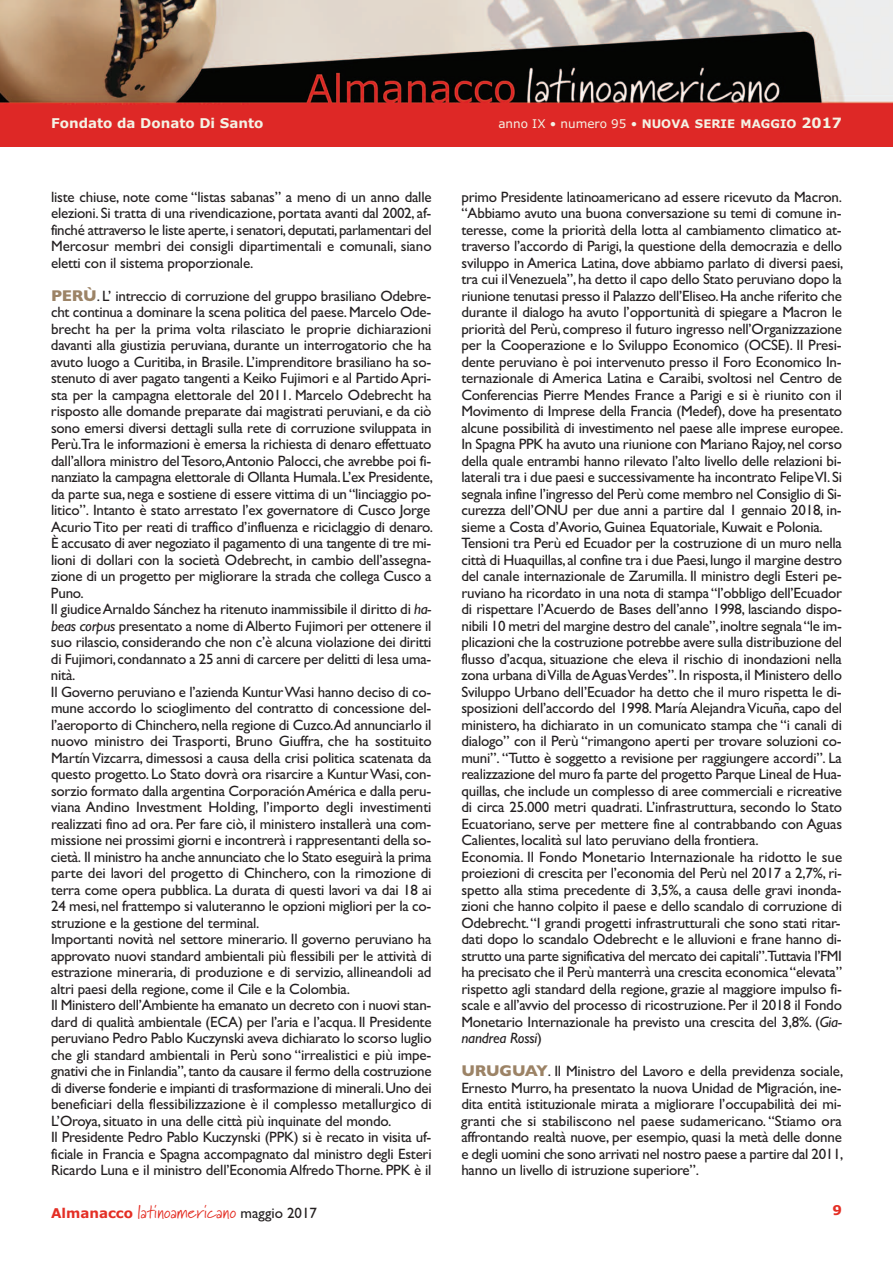
<style>
.page{position:relative;width:893px;height:1263px;background:#fff}
.page>*{position:absolute;margin:0;border:0;box-sizing:border-box;transform-origin:0 0}
.t1{font:18px "Marydale";letter-spacing:.01em;color:#e42f25}
.t2{font:15px/16.5px "Gill Sans";letter-spacing:-.015em;color:#231f20;text-align:justify}
.t3{font:700 13.5px "Verdana";color:#f4f2e4}
.t4{font:700 13.5px "Verdana";color:#e42f25}
.t5{font:12px "Verdana";color:#f4f2e4}
.s1{font-weight:700;font-size:11.85px}
.s2{font-weight:700;font-size:14.25px}
.s3{font-weight:700;font-size:15.75px;color:#9c8366}
.s4{font-style:italic}
.s5{font-family:"Verdana";font-weight:700;font-size:13.5px}
.s6{font-family:"Gill Sans";font-size:15px;color:#231f20}
</style>
<div class="page">
<img style="left:0;top:0;width:893px;height:105px">
<div style="left:0;top:105px;width:893px;height:42px;background:#de2826"></div>
<p class="t3" style="left:51px;top:115px;width:214px">Fondato da Donato Di Santo</p>
<p class="t5" style="left:498px;top:117px;width:345px">anno IX • numero 95 • <span class="s1">NUOVA SERIE MAGGIO</span> <span class="s2">2017</span></p>
<p class="t2" style="left:51px;top:188px;width:382px">liste chiuse, note come “listas sabanas” a meno di un anno dalle elezioni.Si tratta di una rivendicazione,portata avanti dal 2002,af&shy;finché attraverso le liste aperte,i senatori,deputati,parlamentari del Mercosur membri dei consigli dipartimentali e comunali, siano eletti con il sistema proporzionale.</p>
<p class="t2" style="left:51px;top:287px;width:384px;text-align:left"><span class="s3">PERÙ</span>. L’ intreccio di corruzione del gruppo brasiliano Odebre&shy;cht continua a dominare la scena politica del paese.Marcelo Ode&shy;brecht ha per la prima volta rilasciato le proprie dichiarazioni davanti alla giustizia peruviana, durante un interrogatorio che ha avuto luogo a Curitiba, in Brasile. L’imprenditore brasiliano ha so&shy;stenuto di aver pagato tangenti a Keiko Fujimori e al PartidoApri&shy;sta per la campagna elettorale del 2011. Marcelo Odebrecht ha risposto alle domande preparate dai magistrati peruviani, e da ciò sono emersi diversi dettagli sulla rete di corruzione sviluppata in Perù.Tra le informazioni è emersa la richiesta di denaro effettuato dall’allora ministro delTesoro,Antonio Palocci, che avrebbe poi fi&shy;nanziato la campagna elettorale di Ollanta Humala.L’ex Presidente, da parte sua,nega e sostiene di essere vittima di un“linciaggio po&shy;litico”. Intanto è stato arrestato l’ex governatore di Cusco Jorge AcurioTito per reati di traffico d’influenza e riciclaggio di denaro.<br>È accusato di aver negoziato il pagamento di una tangente di tre mi&shy;lioni di dollari con la società Odebrecht, in cambio dell’assegna&shy;zione di un progetto per migliorare la strada che collega Cusco a Puno.<br>Il giudiceArnaldo Sánchez ha ritenuto inammissibile il diritto di <span class="s4">ha&shy;beas corpus</span> presentato a nome diAlberto Fujimori per ottenere il suo rilascio, considerando che non c’è alcuna violazione dei diritti di Fujimori,condannato a 25 anni di carcere per delitti di lesa uma&shy;nità.<br>Il Governo peruviano e l’azienda KunturWasi hanno deciso di co&shy;mune accordo lo scioglimento del contratto di concessione del&shy;l’aeroporto di Chinchero,nella regione di Cuzco.Ad annunciarlo il nuovo ministro dei Trasporti, Bruno Giuffra, che ha sostituito MartínVizcarra, dimessosi a causa della crisi politica scatenata da questo progetto. Lo Stato dovrà ora risarcire a KunturWasi, con&shy;sorzio formato dalla argentina CorporaciónAmérica e dalla peru&shy;viana Andino Investment Holding, l’importo degli investimenti realizzati fino ad ora. Per fare ciò, il ministero installerà una com&shy;missione nei prossimi giorni e incontrerà i rappresentanti della so&shy;cietà. Il ministro ha anche annunciato che lo Stato eseguirà la prima parte dei lavori del progetto di Chinchero, con la rimozione di terra come opera pubblica. La durata di questi lavori va dai 18 ai 24 mesi,nel frattempo si valuteranno le opzioni migliori per la co&shy;struzione e la gestione del terminal.<br>Importanti novità nel settore minerario. Il governo peruviano ha approvato nuovi standard ambientali più flessibili per le attività di estrazione mineraria, di produzione e di servizio, allineandoli ad altri paesi della regione, come il Cile e la Colombia.<br>Il Ministero dell’Ambiente ha emanato un decreto con i nuovi stan&shy;dard di qualità ambientale (ECA) per l’aria e l’acqua. Il Presidente peruviano Pedro Pablo Kuczynski aveva dichiarato lo scorso luglio che gli standard ambientali in Perù sono “irrealistici e più impe&shy;gnativi che in Finlandia”,tanto da causare il fermo della costruzione di diverse fonderie e impianti di trasformazione di minerali.Uno dei beneficiari della flessibilizzazione è il complesso metallurgico di L’Oroya, situato in una delle città più inquinate del mondo.<br>Il Presidente Pedro Pablo Kuczynski (PPK) si è recato in visita uf&shy;ficiale in Francia e Spagna accompagnato dal ministro degli Esteri Ricardo Luna e il ministro dell’Economia AlfredoThorne. PPK è il</p>
<p class="t2" style="left:461px;top:188px;width:384px;text-align:left">primo Presidente latinoamericano ad essere ricevuto da Macron. “Abbiamo avuto una buona conversazione su temi di comune in&shy;teresse, come la priorità della lotta al cambiamento climatico at&shy;traverso l’accordo di Parigi, la questione della democrazia e dello sviluppo in America Latina, dove abbiamo parlato di diversi paesi, tra cui ilVenezuela”,ha detto il capo dello Stato peruviano dopo la riunione tenutasi presso il Palazzo dell’Eliseo.Ha anche riferito che durante il dialogo ha avuto l’opportunità di spiegare a Macron le priorità del Perù, compreso il futuro ingresso nell’Organizzazione per la Cooperazione e lo Sviluppo Economico (OCSE). Il Presi&shy;dente peruviano è poi intervenuto presso il Foro Economico In&shy;ternazionale di America Latina e Caraibi, svoltosi nel Centro de Conferencias Pierre Mendes France a Parigi e si è riunito con il Movimento di Imprese della Francia (Medef), dove ha presentato alcune possibilità di investimento nel paese alle imprese europee.<br>In Spagna PPK ha avuto una riunione con Mariano Rajoy,nel corso della quale entrambi hanno rilevato l’alto livello delle relazioni bi&shy;laterali tra i due paesi e successivamente ha incontrato FelipeVI.Si segnala infine l’ingresso del Perù come membro nel Consiglio di Si&shy;curezza dell’ONU per due anni a partire dal 1 gennaio 2018, in&shy;sieme a Costa d’Avorio, Guinea Equatoriale, Kuwait e Polonia.<br>Tensioni tra Perù ed Ecuador per la costruzione di un muro nella città di Huaquillas,al confine tra i due Paesi,lungo il margine destro del canale internazionale de Zarumilla. Il ministro degli Esteri pe&shy;ruviano ha ricordato in una nota di stampa“l’obbligo dell’Ecuador di rispettare l’Acuerdo de Bases dell’anno 1998, lasciando dispo&shy;nibili 10 metri del margine destro del canale”,inoltre segnala“le im&shy;plicazioni che la costruzione potrebbe avere sulla distribuzione del flusso d’acqua, situazione che eleva il rischio di inondazioni nella zona urbana diVilla deAguasVerdes”.In risposta,il Ministero dello Sviluppo Urbano dell’Ecuador ha detto che il muro rispetta le di&shy;sposizioni dell’accordo del 1998. María AlejandraVicuña, capo del ministero, ha dichiarato in un comunicato stampa che “i canali di dialogo” con il Perù “rimangono aperti per trovare soluzioni co&shy;muni”. “Tutto è soggetto a revisione per raggiungere accordi”. La realizzazione del muro fa parte del progetto Parque Lineal de Hua&shy;quillas, che include un complesso di aree commerciali e ricreative di circa 25.000 metri quadrati. L’infrastruttura, secondo lo Stato Ecuatoriano, serve per mettere fine al contrabbando con Aguas Calientes, località sul lato peruviano della frontiera.<br>Economia. Il Fondo Monetario Internazionale ha ridotto le sue proiezioni di crescita per l’economia del Perù nel 2017 a 2,7%, ri&shy;spetto alla stima precedente di 3,5%, a causa delle gravi inonda&shy;zioni che hanno colpito il paese e dello scandalo di corruzione di Odebrecht.“I grandi progetti infrastrutturali che sono stati ritar&shy;dati dopo lo scandalo Odebrecht e le alluvioni e frane hanno di&shy;strutto una parte significativa del mercato dei capitali”.Tuttavia l’FMI ha precisato che il Perù manterrà una crescita economica“elevata” rispetto agli standard della regione, grazie al maggiore impulso fi&shy;scale e all’avvio del processo di ricostruzione.Per il 2018 il Fondo Monetario Internazionale ha previsto una crescita del 3,8%. (<span class="s4">Gia&shy;nandrea Rossi</span>)</p>
<p class="t2" style="left:461px;top:1063px;width:384px"><span class="s3">URUGUAY</span>. Il Ministro del Lavoro e della previdenza sociale, Ernesto Murro, ha presentato la nuova Unidad de Migración, ine&shy;dita entità istituzionale mirata a migliorare l’occupabilità dei mi&shy;granti che si stabiliscono nel paese sudamericano. “Stiamo ora affrontando realtà nuove, per esempio, quasi la metà delle donne e degli uomini che sono arrivati nel nostro paese a partire dal 2011, hanno un livello di istruzione superiore”.</p>
<p class="t1" style="left:51px;top:1201px;width:268px"><span class="s5">Almanacco</span> latinoamericano <span class="s6">maggio 2017</span></p>
<p class="t4" style="left:832px;top:1202px;width:11px">9</p>
</div>
